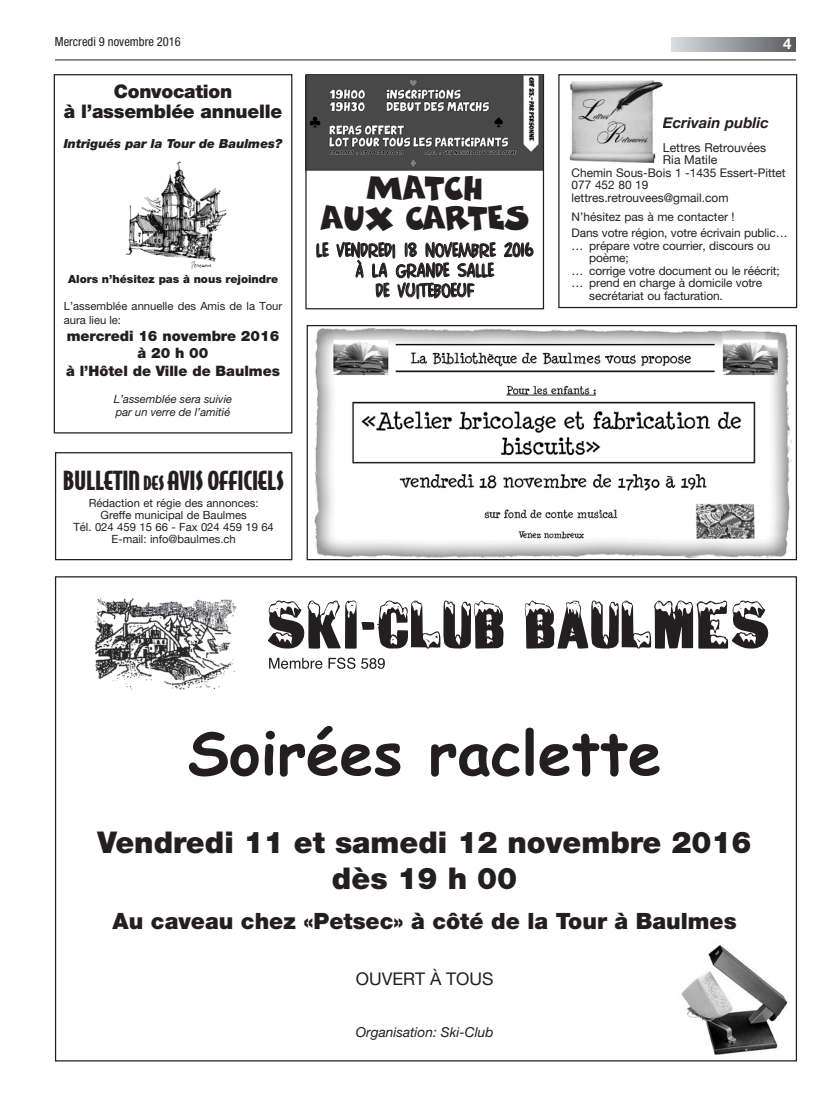
<style>
.page{position:relative;width:833px;height:1117px;background:#fff}
.page>*{position:absolute;margin:0;border:0;box-sizing:border-box;transform-origin:0 0}
.t1{font:700 60px "Comic Sans MS";color:#231f20}
.t2{font:900 30px/36px "Helvetica Neue LT Pro";color:#231f20;text-align:center}
.t3{font:27.5px/30px "Comics Car Toon";color:#231f20;text-align:center}
.t4{font:25px "Bodega Sans Black Oldstyle";letter-spacing:-.01em;color:#231f20}
.t5{font:900 22.5px "Helvetica Neue LT Pro";color:#231f20}
.t6{font:900 18.75px/20.6px "Helvetica Neue LT Pro";letter-spacing:-.01em;color:#231f20;text-align:center}
.t7{font:17.5px "Helvetica Neue LT Pro";color:#231f20}
.t8{font:16.88px/20.2px "Comics Car Toon";letter-spacing:.005em;color:#231f20;text-align:center}
.t9{font:italic 700 15px "Helvetica Neue";color:#231f20}
.t10{font:700 15px "Helvetica Neue LT Pro";color:#fff}
.t11{font:900 14.38px/17.2px "Helvetica Neue LT Pro";color:#231f20;text-align:center}
.t12{font:italic 13.75px "Helvetica Neue LT Pro";color:#231f20}
.t13{font:italic 900 12.5px "Helvetica Neue LT Pro";color:#231f20}
.t14{font:condensed 12.5px "Helvetica Neue LT Pro";color:#231f20}
.t15{font:12.25px/12.5px "Helvetica Neue";color:#231f20}
.t16{font:11.88px/16.2px "Helvetica Neue";letter-spacing:-.01em;color:#231f20}
.t17{font:11.88px/12.5px "Helvetica Neue";color:#231f20}
.t18{font:11.25px/11.9px "Helvetica Neue";color:#231f20;text-align:center}
.t19{font:11.25px/13.5px "Helvetica Neue LT Pro";color:#231f20}
.t20{font:italic 11.25px/13.5px "Helvetica Neue LT Pro";color:#231f20}
.t21{font:900 11.25px "Helvetica Neue LT Pro";color:#231f20}
.t22{font:11.25px "Helvetica Neue";color:#231f20}
.s1{font-size:18.75px}
</style>
<div class="page">
<svg style="left:671px;top:37px;width:124px;height:14px;background:#9a9c9f"></svg>
<hr style="left:55px;top:60px;width:740px;height:1px;background:#231f20">
<svg style="left:524px;top:600px;width:244px;height:49px"></svg>
<svg style="left:269px;top:657px;width:53px;height:11px"></svg>
<svg style="left:328px;top:657px;width:27px;height:11px"></svg>
<svg style="left:361px;top:658px;width:24px;height:10px"></svg>
<img style="left:95px;top:598px;width:142px;height:91px">
<svg style="left:268px;top:600px;width:236px;height:49px"></svg>
<img style="left:681px;top:944px;width:107px;height:111px">
<img style="left:314px;top:327px;width:477px;height:231px">
<div style="left:306px;top:325px;width:491px;height:235px;border:1px solid #231f20"></div>
<img style="left:307px;top:76px;width:235px;height:178px">
<div style="left:305px;top:74px;width:239px;height:235px;border:1px solid #231f20"></div>
<svg style="left:316px;top:242px;width:13px;height:16px"></svg>
<svg style="left:503px;top:240px;width:30px;height:18px"></svg>
<svg style="left:336px;top:241px;width:160px;height:58px"></svg>
<div style="left:558px;top:74px;width:239px;height:234px;border:1px solid #231f20"></div>
<img style="left:569px;top:80px;width:94px;height:83px">
<div style="left:55px;top:452px;width:237px;height:108px;border:1px solid #231f20"></div>
<div style="left:54px;top:74px;width:238px;height:359px;border:1px solid #231f20"></div>
<img style="left:125px;top:161px;width:102px;height:108px">
<p class="t14" style="left:55px;top:34px;width:127px">Mercredi 9 novembre 2016</p>
<p class="t10" style="left:783px;top:35px;width:10px">4</p>
<h3 class="t6" style="left:64px;top:80px;width:220px">Convocation<br>à l’assemblée annuelle</h3>
<p class="t13" style="left:64px;top:136px;width:220px">Intrigués par la Tour de Baulmes?</p>
<p class="t21" style="left:68px;top:272px;width:212px">Alors n’hésitez pas à nous rejoindre</p>
<p class="t19" style="left:64px;top:299px;width:220px">L’assemblée annuelle des Amis de la Tour aura lieu le:</p>
<p class="t11" style="left:66px;top:327px;width:215px">mercredi 16 novembre 2016 à 20 h 00<br>à l’Hôtel de Ville de Baulmes</p>
<p class="t20" style="left:114px;top:391px;width:120px">L’assemblée sera suivie par un verre de l’amitié</p>
<h3 class="t4" style="left:63px;top:464px;width:223px">BULLETIN <span class="s1">DES</span> AVIS OFFICIELS</h3>
<p class="t22" style="left:89px;top:496px;width:171px">Rédaction et régie des annonces:</p>
<p class="t18" style="left:73px;top:510px;width:202px">Greffe municipal de Baulmes<br>Tél. 024 459 15 66 - Fax 024 459 19 64<br>E-mail: info@baulmes.ch</p>
<h3 class="t3" style="left:320px;top:173px;width:210px">MATCH<br>AUX CARTES</h3>
<h3 class="t8" style="left:316px;top:240px;width:218px">LE VENDREDI 18 NOVEMBRE 2016<br>À LA GRANDE SALLE<br>DE VUITEBOEUF</h3>
<p class="t9" style="left:663px;top:111px;width:107px">Ecrivain public</p>
<p class="t15" style="left:663px;top:142px;width:105px">Lettres Retrouvées<br>Ria Matile</p>
<p class="t17" style="left:571px;top:167px;width:216px">Chemin Sous-Bois 1 -1435 Essert-Pittet<br>077 452 80 19 lettres.retrouvees@gmail.com</p>
<p class="t16" style="left:571px;top:208px;width:217px">N’hésitez pas à me contacter !<br>Dans votre région, votre écrivain public…</p>
<p class="t16" style="left:571px;top:237px;width:200px">… prépare votre courrier, discours ou</p>
<p class="t16" style="left:589px;top:250px;width:41px">poème;</p>
<p class="t16" style="left:571px;top:262px;width:210px">… corrige votre document ou le réécrit;</p>
<p class="t16" style="left:571px;top:275px;width:192px">… prend en charge à domicile votre</p>
<p class="t16" style="left:589px;top:287px;width:135px">secrétariat ou facturation.</p>
<h1 class="t1" style="left:187px;top:708px;width:476px">Soirées raclette</h1>
<h2 class="t2" style="left:98px;top:823px;width:655px">Vendredi 11 et samedi 12 novembre 2016 dès 19 h 00</h2>
<h3 class="t5" style="left:113px;top:907px;width:625px">Au caveau chez «Petsec» à côté de la Tour à Baulmes</h3>
<h3 class="t7" style="left:356px;top:967px;width:139px">OUVERT À TOUS</h3>
<p class="t12" style="left:356px;top:1023px;width:139px">Organisation: Ski-Club</p>
</div>
